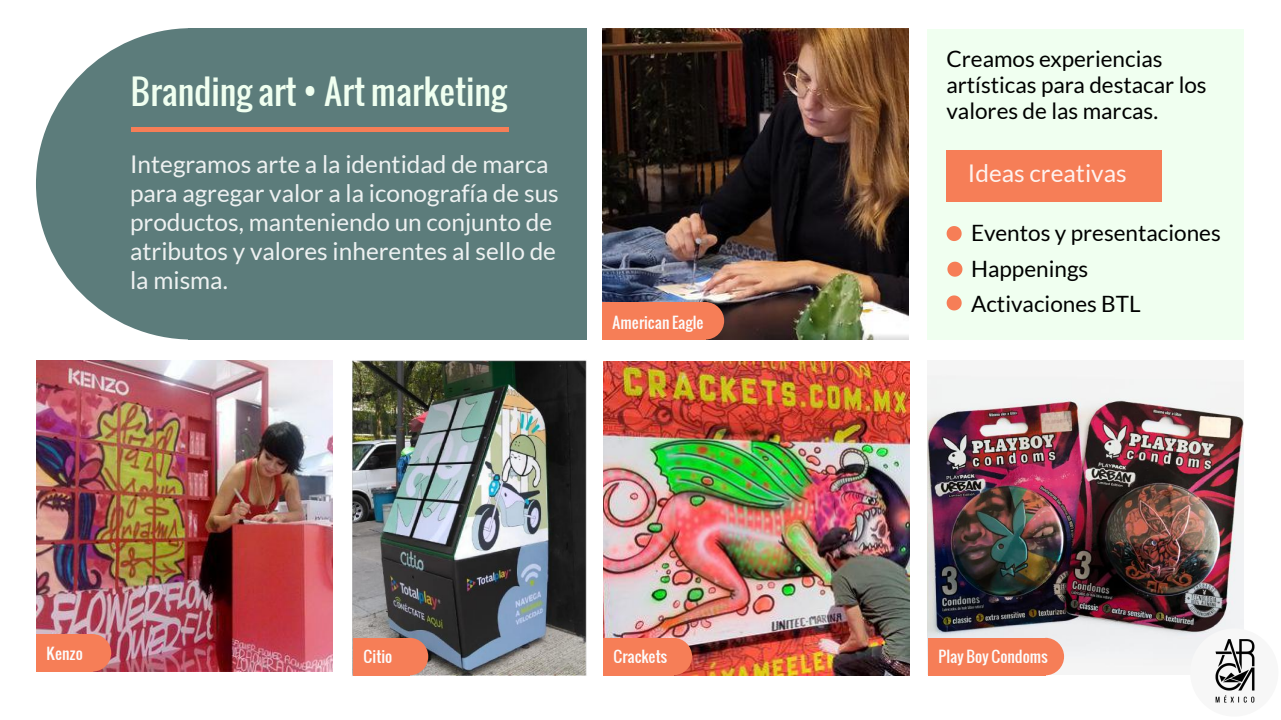
<style>
.page{position:relative;width:1281px;height:720px;background:#fff}
.page>*{position:absolute;margin:0;border:0;box-sizing:border-box;transform-origin:0 0}
.t1{font:33.75px "Oswald";color:#f0fff0}
.t2{font:24.38px/29.1px "Lato";color:rgb(255 255 255/.9)}
.t3{font:24.38px "Lato";color:rgb(255 255 255/.9)}
.t4{font:22.5px/26.2px "Lato";color:#000}
.t5{font:15.25px "Oswald";color:#fcfcfc}
</style>
<div class="page">
<div style="left:198px;top:28px;width:388px;height:312px;background:#5c7c7b"></div>
<div style="left:188px;top:28px;width:15px;height:312px;background:#5c7c7b"></div>
<svg style="left:36px;top:28px;width:152px;height:312px;fill:#5c7c7b"></svg>
<img style="left:602px;top:28px;width:306px;height:312px">
<div style="left:927px;top:29px;width:316px;height:311px;background:#f0fff0"></div>
<img style="left:651px;top:361px;width:257px;height:314px">
<img style="left:927px;top:374px;width:316px;height:292px">
<img style="left:36px;top:360px;width:238px;height:312px">
<img style="left:274px;top:216px;width:377px;height:460px">
<svg style="left:946px;top:226px;width:15px;height:15px"></svg>
<svg style="left:947px;top:262px;width:15px;height:15px"></svg>
<svg style="left:946px;top:295px;width:15px;height:15px"></svg>
<div style="left:945px;top:150px;width:216px;height:52px;background:#f67e57"></div>
<div style="left:335px;top:127px;width:174px;height:5px;background:#f67e57"></div>
<div style="left:162px;top:127px;width:173px;height:5px;background:#f67e57"></div>
<div style="left:132px;top:127px;width:30px;height:5px;background:#f67e57"></div>
<svg style="left:1189px;top:628px;width:55px;height:38px"></svg>
<img style="left:1207px;top:637px;width:48px;height:66px">
<div style="left:602px;top:302px;width:102px;height:38px;background:#f67e57"></div>
<hr style="left:704px;top:302px;width:1px;height:38px;background:#f67e57">
<svg style="left:705px;top:302px;width:19px;height:38px"></svg>
<div style="left:36px;top:634px;width:56px;height:38px;background:#f67e57"></div>
<svg style="left:92px;top:634px;width:19px;height:38px"></svg>
<div style="left:353px;top:638px;width:55px;height:37px;background:#f67e57"></div>
<hr style="left:408px;top:638px;width:2px;height:37px;background:#f67e57">
<svg style="left:410px;top:638px;width:18px;height:37px"></svg>
<div style="left:603px;top:638px;width:69px;height:37px;background:#f67e57"></div>
<hr style="left:672px;top:638px;width:1px;height:37px;background:#f67e57">
<svg style="left:673px;top:638px;width:19px;height:37px"></svg>
<div style="left:927px;top:638px;width:117px;height:37px;background:#f67e57"></div>
<hr style="left:1043px;top:638px;width:2px;height:37px;background:#f67e57">
<svg style="left:1045px;top:638px;width:18px;height:37px"></svg>
<h1 class="t1" style="left:131px;top:66px;width:377px">Branding art • Art marketing</h1>
<p class="t2" style="left:130px;top:149px;width:430px">Integramos arte a la identidad de marca para agregar valor a la iconografía de sus productos, manteniendo un conjunto de atributos y valores inherentes al sello de la misma.</p>
<p class="t5" style="left:612px;top:310px;width:93px">American Eagle</p>
<p class="t4" style="left:946px;top:45px;width:262px">Creamos experiencias artísticas para destacar los valores de las marcas.</p>
<p class="t3" style="left:967px;top:158px;width:160px">Ideas creativas</p>
<p class="t4" style="left:970px;top:215px;width:251px;line-height:35.6px">Eventos y presentaciones<br>Happenings<br>Activaciones BTL</p>
<p class="t5" style="left:47px;top:642px;width:38px">Kenzo</p>
<p class="t5" style="left:363px;top:645px;width:30px">Citio</p>
<p class="t5" style="left:613px;top:645px;width:56px">Crackets</p>
<p class="t5" style="left:938px;top:645px;width:111px">Play Boy Condoms</p>
</div>
